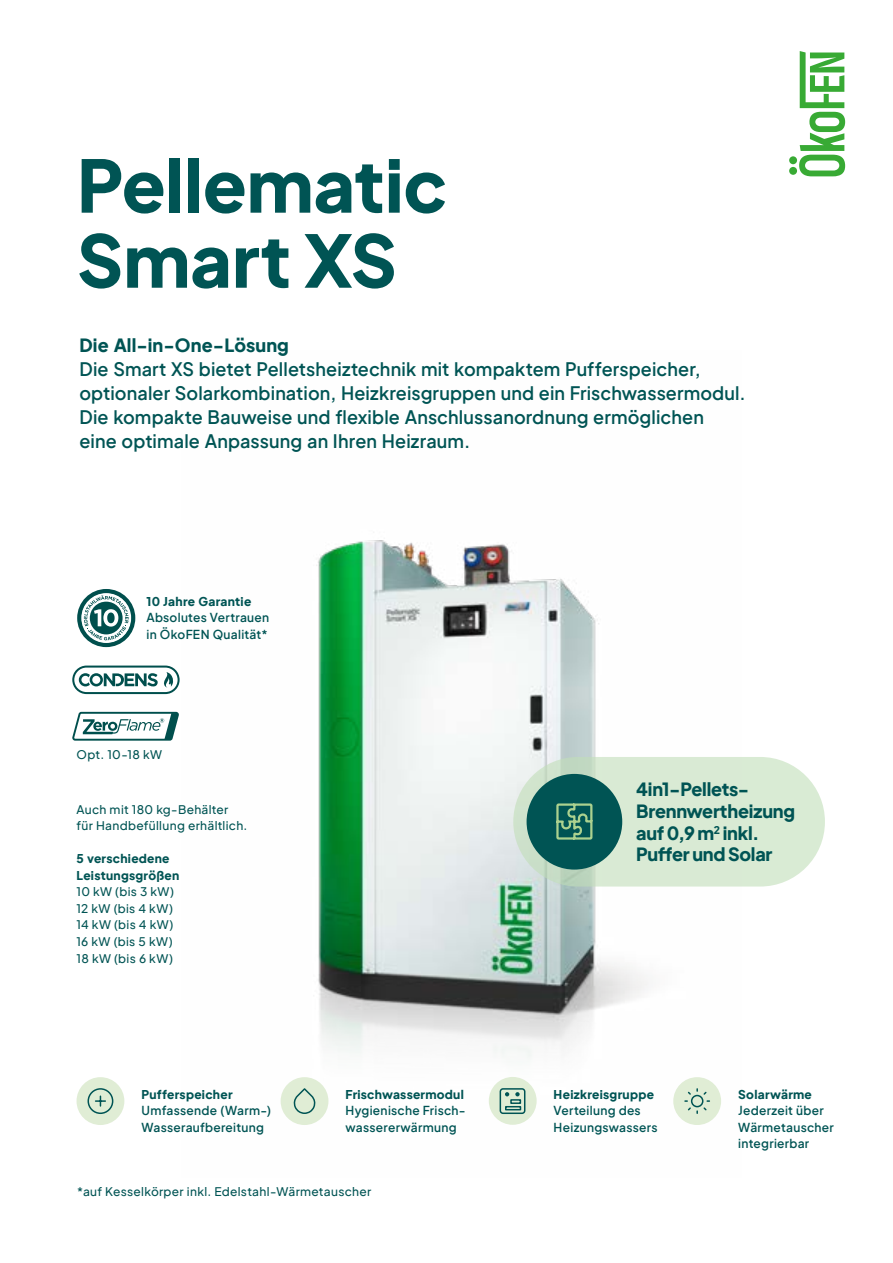
<style>
.page{position:relative;width:893px;height:1263px;background:#fff}
.page>*{position:absolute;margin:0;border:0;box-sizing:border-box;transform-origin:0 0}
.t1{font:800 72px/75px "Plus Jakarta Sans";color:#005454}
.t2{font:600 18px/24px "Plus Jakarta Sans";letter-spacing:.005em;color:#005454}
.t3{font:800 18px/21.8px "Plus Jakarta Sans";letter-spacing:-.01em;color:#005454}
.t4{font:800 18px "Plus Jakarta Sans";letter-spacing:.01em;color:#005454}
.t5{font:600 12px/16.5px "Plus Jakarta Sans";letter-spacing:.025em;color:#005454}
.t6{font:500 12px/16.5px "Plus Jakarta Sans";letter-spacing:.025em;color:#005454}
.t7{font:800 12px/16.5px "Plus Jakarta Sans";letter-spacing:.02em;color:#005454}
</style>
<div class="page">
<img style="left:280px;top:540px;width:461px;height:585px">
<div style="left:513px;top:757px;width:312px;height:129px;background:linear-gradient(to right,#c5dbc5,#e0f0d9);border-radius:65px"></div>
<svg style="left:72px;top:712px;width:107px;height:29px"></svg>
<div style="left:72px;top:665px;width:108px;height:29px;border:2px solid #004f4d;border-radius:13px"></div>
<svg style="left:79px;top:672px;width:94px;height:15px"></svg>
<div style="left:527px;top:774px;width:95px;height:95px;background:#005454;border-radius:50%"></div>
<svg style="left:556px;top:803px;width:37px;height:37px"></svg>
<div style="left:77px;top:1077px;width:47px;height:48px;background:#e0edd5;border-radius:50%"></div>
<div style="left:281px;top:1077px;width:47px;height:48px;background:#e0edd5;border-radius:50%"></div>
<div style="left:489px;top:1077px;width:48px;height:48px;background:#e0edd5;border-radius:50%"></div>
<div style="left:673px;top:1077px;width:48px;height:48px;background:#e0edd5;border-radius:50%"></div>
<svg style="left:87px;top:1088px;width:27px;height:26px"></svg>
<svg style="left:293px;top:1088px;width:23px;height:26px"></svg>
<svg style="left:684px;top:1088px;width:26px;height:26px"></svg>
<svg style="left:80px;top:591px;width:53px;height:54px"></svg>
<div style="left:77px;top:589px;width:58px;height:58px;border:4px solid #004f4d;border-radius:50%"></div>
<svg style="left:499px;top:1088px;width:27px;height:26px"></svg>
<svg style="left:789px;top:51px;width:56px;height:125px"></svg>
<h1 class="t1" style="left:77px;top:138px;width:372px">Pellematic<br>Smart XS</h1>
<p class="t4" style="left:79px;top:329px;width:211px">Die All-in-One-Lösung</p>
<p class="t2" style="left:79px;top:355px;width:668px">Die Smart XS bietet Pelletsheiztechnik mit kompaktem Pufferspeicher, optionaler Solarkombination, Heizkreisgruppen und ein Frischwassermodul.<br>Die kompakte Bauweise und flexible Anschlussanordnung ermöglichen eine optimale Anpassung an Ihren Heizraum.</p>
<p class="t7" style="left:146px;top:591px;width:106px">10 Jahre Garantie</p>
<p class="t5" style="left:146px;top:608px;width:124px">Absolutes Vertrauen in ÖkoFEN Qualität*</p>
<p class="t6" style="left:77px;top:745px;width:87px">Opt. 10-18 kW</p>
<p class="t6" style="left:77px;top:800px;width:172px">Auch mit 180 kg-Behälter für Handbefüllung erhältlich.</p>
<p class="t7" style="left:77px;top:849px;width:104px">5 verschiedene<br>Leistungsgrößen</p>
<p class="t6" style="left:77px;top:882px;width:99px">10 kW (bis 3 kW)<br>12 kW (bis 4 kW)<br>14 kW (bis 4 kW)<br>16 kW (bis 5 kW)<br>18 kW (bis 6 kW)</p>
<p class="t7" style="left:142px;top:1084px;width:93px">Pufferspeicher</p>
<p class="t5" style="left:142px;top:1101px;width:131px">Umfassende (Warm-)<br>Wasseraufbereitung</p>
<p class="t7" style="left:346px;top:1084px;width:120px">Frischwassermodul</p>
<p class="t5" style="left:346px;top:1101px;width:122px">Hygienische Frisch&shy;wassererwärmung</p>
<p class="t6" style="left:77px;top:1182px;width:296px">*auf Kesselkörper inkl. Edelstahl-Wärmetauscher</p>
<p class="t3" style="left:636px;top:776px;width:161px">4in1-Pellets-<br>Brennwertheizung auf 0,9 m<sup>2</sup> inkl.<br>Puffer und Solar</p>
<p class="t7" style="left:554px;top:1084px;width:102px">Heizkreisgruppe</p>
<p class="t5" style="left:554px;top:1101px;width:105px">Verteilung des<br>Heizungswassers</p>
<p class="t7" style="left:738px;top:1084px;width:75px">Solarwärme</p>
<p class="t5" style="left:738px;top:1101px;width:97px">Jederzeit über<br>Wärmetauscher integrierbar</p>
</div>
